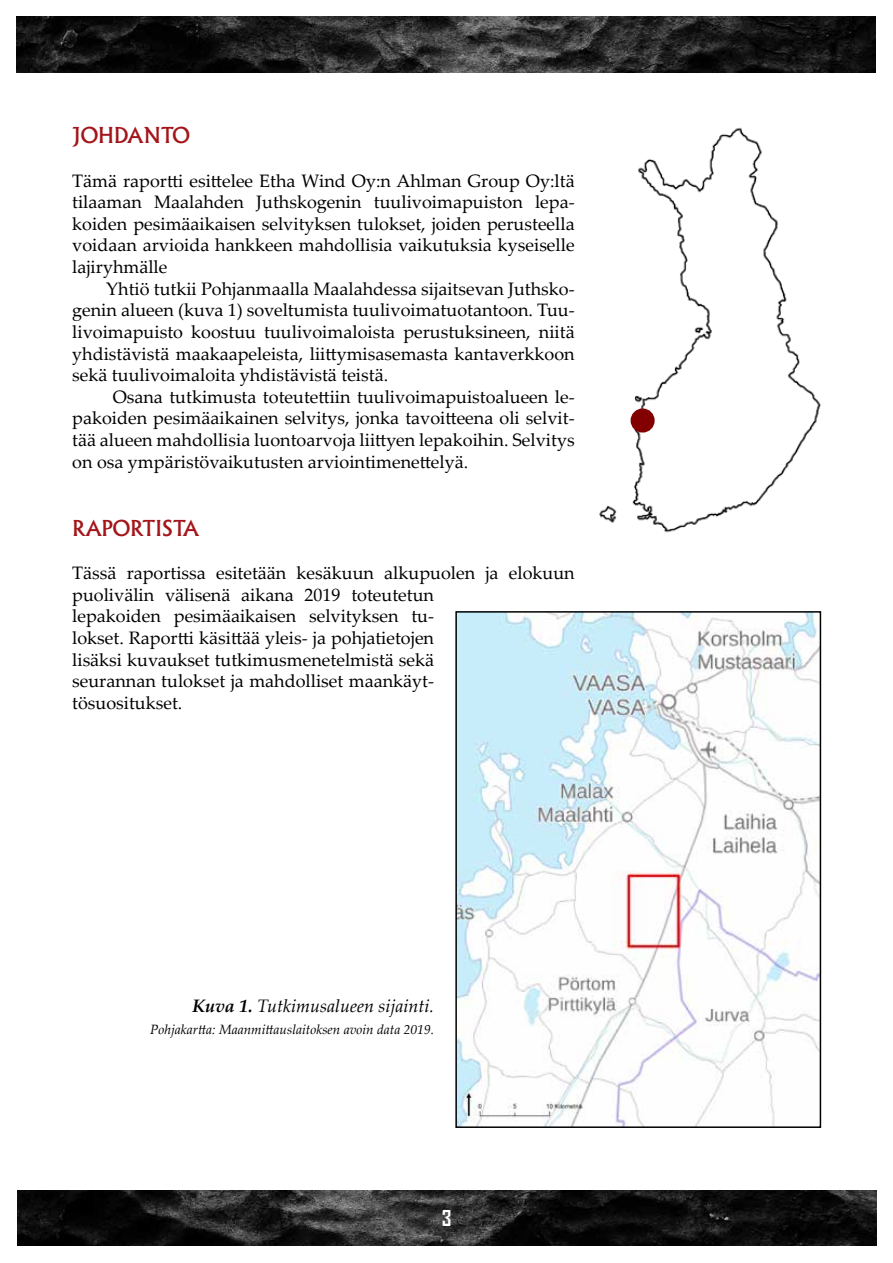
<style>
.page{position:relative;width:893px;height:1263px;background:#fff}
.page>*{position:absolute;margin:0;border:0;box-sizing:border-box;transform-origin:0 0}
.t1{font:500 21px "Albertus";color:#a3151a}
.t2{font:700 21px "Agency FB";color:#fff}
.t3{font:18px/21.6px "Palatino Linotype";color:#000;text-align:justify}
.t4{font:italic 18px "Palatino Linotype";color:#000}
.t5{font:italic 13.5px "Palatino Linotype";color:#000}
.s1{font-weight:700}
</style>
<div class="page">
<img style="left:17px;top:17px;width:859px;height:55px">
<img style="left:17px;top:1191px;width:859px;height:55px">
<img style="left:599px;top:127px;width:222px;height:406px">
<div style="left:631px;top:408px;width:24px;height:24px;border:12px solid #830000;border-radius:50%"></div>
<img style="left:458px;top:614px;width:360px;height:511px">
<div style="left:455px;top:611px;width:366px;height:517px;border:2px solid #000"></div>
<p class="t1" style="left:72px;top:123px;width:104px">JOHDANTO</p>
<p class="t3" style="left:72px;top:169px;width:504px">Tämä raportti esittelee Etha Wind Oy:n Ahlman Group Oy:ltä tilaaman Maalahden Juthskogenin tuulivoimapuiston lepa&shy;koiden pesimäaikaisen selvityksen tulokset, joiden perusteella voidaan arvioida hankkeen mahdollisia vaikutuksia kyseiselle lajiryhmälle</p>
<p class="t3" style="left:72px;top:277px;width:504px;text-indent:34px">Yhtiö tutkii Pohjanmaalla Maalahdessa sijaitsevan Juthsko&shy;genin alueen (kuva 1) soveltumista tuulivoimatuotantoon. Tuu&shy;livoimapuisto koostuu tuulivoimaloista perustuksineen, niitä yhdistävistä maakaapeleista, liittymisasemasta kantaverkkoon sekä tuulivoimaloita yhdistävistä teistä.</p>
<p class="t3" style="left:72px;top:385px;width:504px;text-indent:40px">Osana tutkimusta toteutettiin tuulivoimapuistoalueen le&shy;pakoiden pesimäaikainen selvitys, jonka tavoitteena oli selvit&shy;tää alueen mahdollisia luontoarvoja liittyen lepakoihin. Selvitys on osa ympäristövaikutusten arviointimenettelyä.</p>
<p class="t1" style="left:72px;top:515px;width:122px">RAPORTISTA</p>
<p class="t3" style="left:72px;top:561px;width:504px;text-align:left">Tässä raportissa esitetään kesäkuun alkupuolen ja elokuun puolivälin välisenä aikana 2019 toteutetun<br>lepakoiden pesimäaikaisen selvityksen tu-<br>lokset. Raportti käsittää yleis- ja pohjatietojen<br>lisäksi kuvaukset tutkimusmenetelmistä sekä<br>seurannan tulokset ja mahdolliset maankäyt-<br>tösuositukset.</p>
<p class="t4" style="left:192px;top:993px;width:243px"><span class="s1">Kuva 1.</span> Tutkimusalueen sijainti.</p>
<p class="t5" style="left:150px;top:1020px;width:285px">Pohjakartta: Maanmittauslaitoksen avoin data 2019.</p>
<p class="t2" style="left:442px;top:1205px;width:11px">3</p>
</div>
